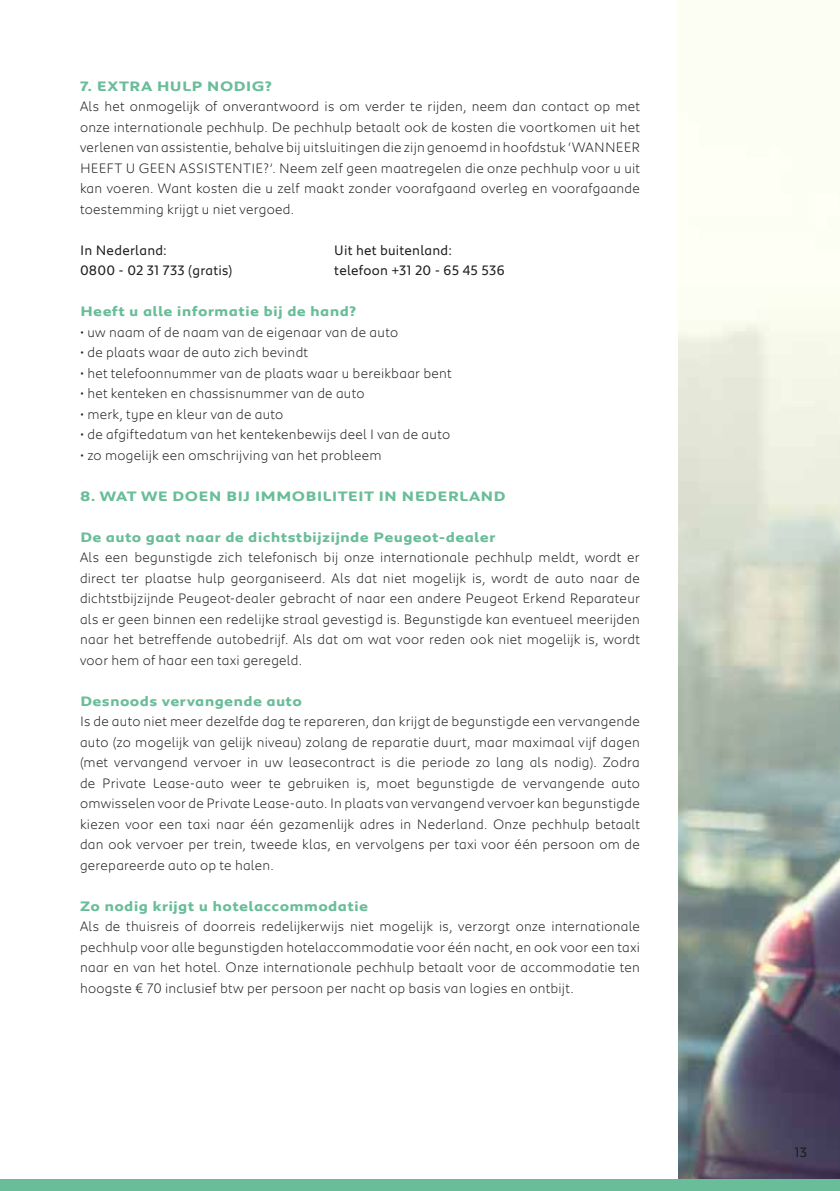
<style>
.page{position:relative;width:840px;height:1191px;background:#fff}
.page>*{position:absolute;margin:0;border:0;box-sizing:border-box;transform-origin:0 0}
.t1{font:300 14px/20.4px "Peugeot";letter-spacing:.02em;color:#1d1d1b;text-align:justify}
.t2{font:700 14px "Peugeot Expanded";letter-spacing:.015em;color:#69bd99}
.t3{font:14px "Peugeot";letter-spacing:.015em;color:#1d1d1b}
</style>
<div class="page">
<img style="left:678px;top:0;width:161px;height:1179px">
<div style="left:0;top:1179px;width:839px;height:12px;background:#69bd99"></div>
<p class="t2" style="left:80px;top:76px;width:193px">7. EXTRA HULP NODIG?</p>
<p class="t1" style="left:80px;top:95px;width:561px">Als het onmogelijk of onverantwoord is om verder te rijden, neem dan contact op met onze internationale pechhulp. De pechhulp betaalt ook de kosten die voortkomen uit het verlenen van assistentie, behalve bij uitsluitingen die zijn genoemd in hoofdstuk ‘WANNEER HEEFT U GEEN ASSISTENTIE?’. Neem zelf geen maatregelen die onze pechhulp voor u uit kan voeren. Want kosten die u zelf maakt zonder voorafgaand overleg en voorafgaande toestemming krijgt u niet vergoed.</p>
<p class="t3" style="left:80px;top:240px;width:88px">In Nederland:</p>
<p class="t3" style="left:334px;top:240px;width:119px">Uit het buitenland:</p>
<p class="t3" style="left:80px;top:260px;width:154px">0800 - 02 31 733 (gratis)</p>
<p class="t3" style="left:334px;top:260px;width:172px">telefoon +31 20 - 65 45 536</p>
<p class="t2" style="left:80px;top:302px;width:278px">Heeft u alle informatie bij de hand?</p>
<p class="t1" style="left:80px;top:321px;width:319px">• uw naam of de naam van de eigenaar van de auto</p>
<p class="t1" style="left:80px;top:341px;width:229px">• de plaats waar de auto zich bevindt</p>
<p class="t1" style="left:80px;top:362px;width:373px">• het telefoonnummer van de plaats waar u bereikbaar bent</p>
<p class="t1" style="left:80px;top:382px;width:286px">• het kenteken en chassisnummer van de auto</p>
<p class="t1" style="left:80px;top:403px;width:205px">• merk, type en kleur van de auto</p>
<p class="t1" style="left:80px;top:423px;width:371px">• de afgiftedatum van het kentekenbewijs deel I van de auto</p>
<p class="t1" style="left:80px;top:444px;width:303px">• zo mogelijk een omschrijving van het probleem</p>
<p class="t2" style="left:80px;top:486px;width:427px">8. WAT WE DOEN BIJ IMMOBILITEIT IN NEDERLAND</p>
<p class="t2" style="left:80px;top:527px;width:416px">De auto gaat naar de dichtstbijzijnde Peugeot-dealer</p>
<p class="t1" style="left:80px;top:546px;width:561px">Als een begunstigde zich telefonisch bij onze internationale pechhulp meldt, wordt er direct ter plaatse hulp georganiseerd. Als dat niet mogelijk is, wordt de auto naar de dichtstbijzijnde Peugeot-dealer gebracht of naar een andere Peugeot Erkend Reparateur als er geen binnen een redelijke straal gevestigd is. Begunstigde kan eventueel meerijden naar het betreffende autobedrijf. Als dat om wat voor reden ook niet mogelijk is, wordt voor hem of haar een taxi geregeld.</p>
<p class="t2" style="left:80px;top:691px;width:223px">Desnoods vervangende auto</p>
<p class="t1" style="left:80px;top:710px;width:561px">Is de auto niet meer dezelfde dag te repareren, dan krijgt de begunstigde een vervangende auto (zo mogelijk van gelijk niveau) zolang de reparatie duurt, maar maximaal vijf dagen (met vervangend vervoer in uw leasecontract is die periode zo lang als nodig). Zodra de Private Lease-auto weer te gebruiken is, moet begunstigde de vervangende auto omwisselen voor de Private Lease-auto. In plaats van vervangend vervoer kan begunstigde kiezen voor een taxi naar één gezamenlijk adres in Nederland. Onze pechhulp betaalt dan ook vervoer per trein, tweede klas, en vervolgens per taxi voor één persoon om de gerepareerde auto op te halen.</p>
<p class="t2" style="left:80px;top:896px;width:289px">Zo nodig krijgt u hotelaccommodatie</p>
<p class="t1" style="left:80px;top:915px;width:561px">Als de thuisreis of doorreis redelijkerwijs niet mogelijk is, verzorgt onze internationale pechhulp voor alle begunstigden hotelaccommodatie voor één nacht, en ook voor een taxi naar en van het hotel. Onze internationale pechhulp betaalt voor de accommodatie ten hoogste € 70 inclusief btw per persoon per nacht op basis van logies en ontbijt.</p>
<p class="t3" style="left:794px;top:1142px;width:14px">13</p>
</div>
